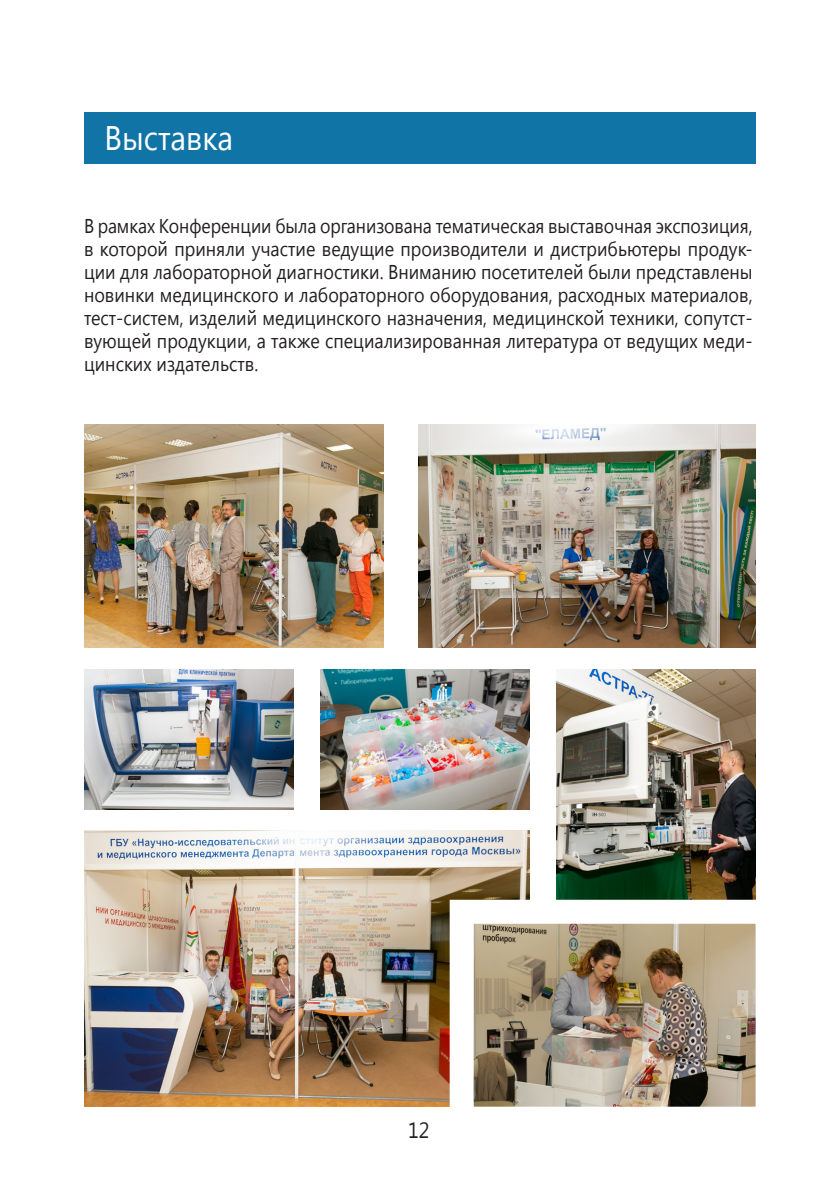
<style>
.page{position:relative;width:840px;height:1191px;background:#fff}
.page>*{position:absolute;margin:0;border:0;box-sizing:border-box;transform-origin:0 0}
.t1{font:34px "Segoe UI";color:#fff;scale:.9 1}
.t2{font:22px "Segoe UI";color:#231f20;scale:.9 1}
.t3{font:20px/23px "Segoe UI";color:#231f20;text-align:justify;scale:.89 1}
</style>
<div class="page">
<div style="left:84px;top:112px;width:670px;height:51px;background:#1074a7"></div>
<img style="left:84px;top:425px;width:299px;height:222px">
<img style="left:418px;top:425px;width:337px;height:222px">
<img style="left:556px;top:670px;width:199px;height:217px">
<img style="left:84px;top:831px;width:445px;height:275px">
<img style="left:437px;top:887px;width:319px;height:220px">
<img style="left:84px;top:669px;width:209px;height:140px">
<img style="left:320px;top:670px;width:209px;height:139px">
<h1 class="t1" style="left:105px;top:114px;width:144px">Выставка</h1>
<p class="t3" style="left:84px;top:214px;width:752px">В рамках Конференции была организована тематическая выставочная экспозиция, в которой приняли участие ведущие производители и дистрибьютеры продук&shy;ции для лабораторной диагностики. Вниманию посетителей были представлены новинки медицинского и лабораторного оборудования, расходных материалов, тест-систем, изделий медицинского назначения, медицинской техники, сопутст&shy;вующей продукции, а также специализированная литература от ведущих меди&shy;цинских издательств.</p>
<p class="t2" style="left:408px;top:1115px;width:25px">12</p>
</div>
